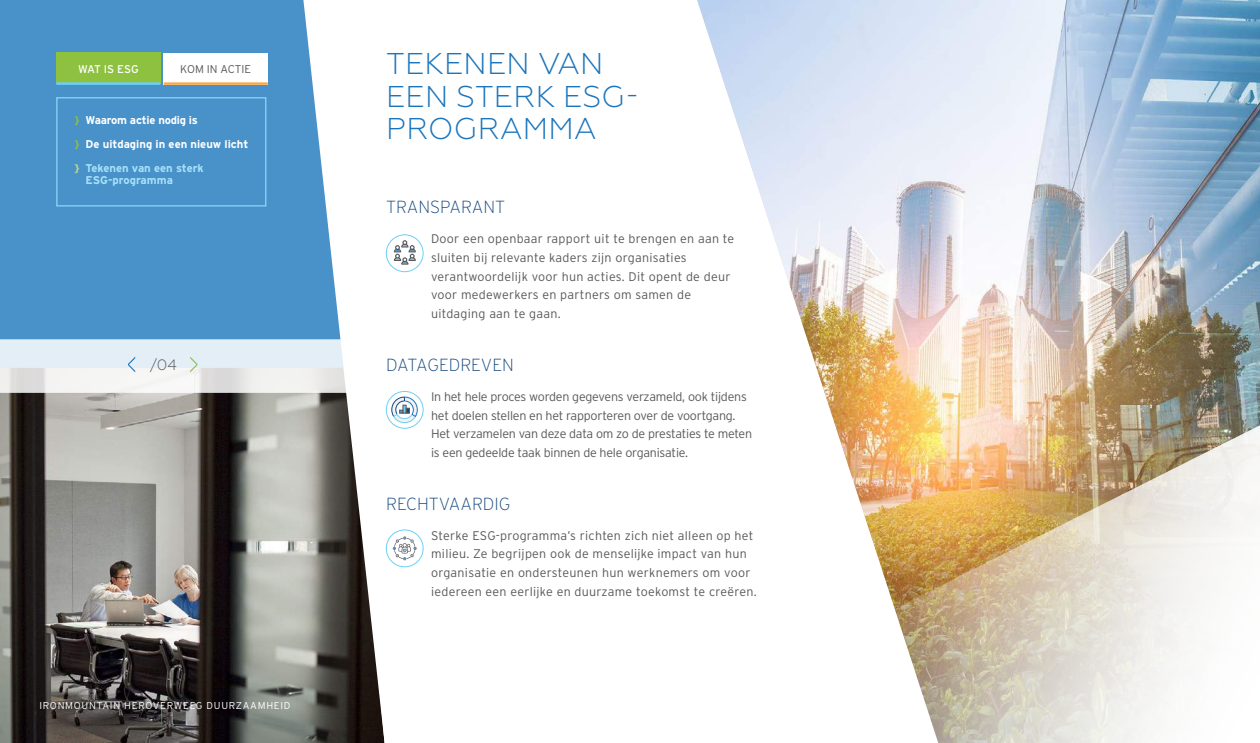
<style>
.page{position:relative;width:1260px;height:743px;background:#fff}
.page>*{position:absolute;margin:0;border:0;box-sizing:border-box;transform-origin:0 0}
.t1{font:300 30px/32.5px "Geometria";letter-spacing:.01em;color:#1b75bc}
.t2{font:200 17.5px "Interstate";color:#14477d}
.t3{font:300 15px "Geometria";color:#58595b}
.t4{font:300 12.5px/18.8px "Interstate";letter-spacing:.02em;color:#58595b}
.t5{font:300 12.5px/18.8px "Interstate";letter-spacing:-.02em;color:#58595b}
.t6{font:700 11.25px/23.8px "Interstate";color:#fff}
.t7{font:700 11.25px "Interstate";color:#a7e2fa}
.t8{font:300 11.25px "Interstate";color:#58595b}
.t9{font:11.25px "Interstate";letter-spacing:-.015em;color:#fff}
.t10{font:300 10px "Interstate";letter-spacing:.07em;color:#fff}
.s1{color:#8dc13f}
.s2{color:#bbda8c}
.s3{color:#a7e2fa}
</style>
<div class="page">
<img style="left:0;top:393px;width:317px;height:349px">
<div style="left:0;top:0;width:317px;height:339px;background:#4991c9"></div>
<svg style="left:0;top:339px;width:317px;height:54px"></svg>
<div style="left:56px;top:97px;width:210px;height:109px;border:1px solid #8ad8f8"></div>
<img style="left:697px;top:0;width:563px;height:420px">
<img style="left:833px;top:420px;width:427px;height:322px">
<svg style="left:317px;top:125px;width:107px;height:617px"></svg>
<div style="left:386px;top:391px;width:37px;height:37px;border:1px solid #6dcff6;border-radius:50%"></div>
<div style="left:386px;top:529px;width:37px;height:38px;border:1px solid #6dcff6;border-radius:50%"></div>
<svg style="left:393px;top:536px;width:24px;height:24px"></svg>
<div style="left:386px;top:234px;width:37px;height:38px;border:1px solid #6dcff6;border-radius:50%"></div>
<svg style="left:394px;top:240px;width:22px;height:24px"></svg>
<div style="left:56px;top:53px;width:104px;height:31px;background:#8dc13f"></div>
<hr style="left:56px;top:82px;width:104px;height:3px;background:#6dcff6">
<div style="left:164px;top:53px;width:104px;height:31px;background:#fff"></div>
<hr style="left:164px;top:82px;width:104px;height:3px;background:#f9a94b">
<svg style="left:391px;top:396px;width:28px;height:28px"></svg>
<p class="t9" style="left:78px;top:63px;width:62px">WAT IS ESG</p>
<p class="t8" style="left:180px;top:63px;width:72px">KOM IN ACTIE</p>
<p class="t6" style="left:74px;top:108px;width:176px"><span class="s1">}</span> Waarom actie nodig is<br><span class="s1">}</span> De uitdaging in een nieuw licht <span class="s2">}</span> <span class="s3">Tekenen van een sterk</span></p>
<p class="t7" style="left:86px;top:174px;width:89px">ESG-programma</p>
<p class="t3" style="left:150px;top:356px;width:28px">/04</p>
<p class="t10" style="left:39px;top:700px;width:253px">IRONMOUNTAIN HEROVERWEEG DUURZAAMHEID</p>
<h1 class="t1" style="left:386px;top:47px;width:255px">TEKENEN VAN<br>EEN STERK ESG-<br>PROGRAMMA</h1>
<h2 class="t2" style="left:386px;top:197px;width:121px">TRANSPARANT</h2>
<p class="t4" style="left:431px;top:229px;width:305px">Door een openbaar rapport uit te brengen en aan te sluiten bij relevante kaders zijn organisaties verantwoordelijk voor hun acties. Dit opent de deur voor medewerkers en partners om samen de uitdaging aan te gaan.</p>
<h2 class="t2" style="left:386px;top:355px;width:129px">DATAGEDREVEN</h2>
<p class="t5" style="left:431px;top:387px;width:323px">In het hele proces worden gegevens verzameld, ook tijdens het doelen stellen en het rapporteren over de voortgang.<br>Het verzamelen van deze data om zo de prestaties te meten is een gedeelde taak binnen de hele organisatie.</p>
<h2 class="t2" style="left:386px;top:494px;width:126px">RECHTVAARDIG</h2>
<p class="t4" style="left:431px;top:525px;width:327px">Sterke ESG-programma’s richten zich niet alleen op het milieu. Ze begrijpen ook de menselijke impact van hun organisatie en ondersteunen hun werknemers om voor iedereen een eerlijke en duurzame toekomst te creëren.</p>
</div>
